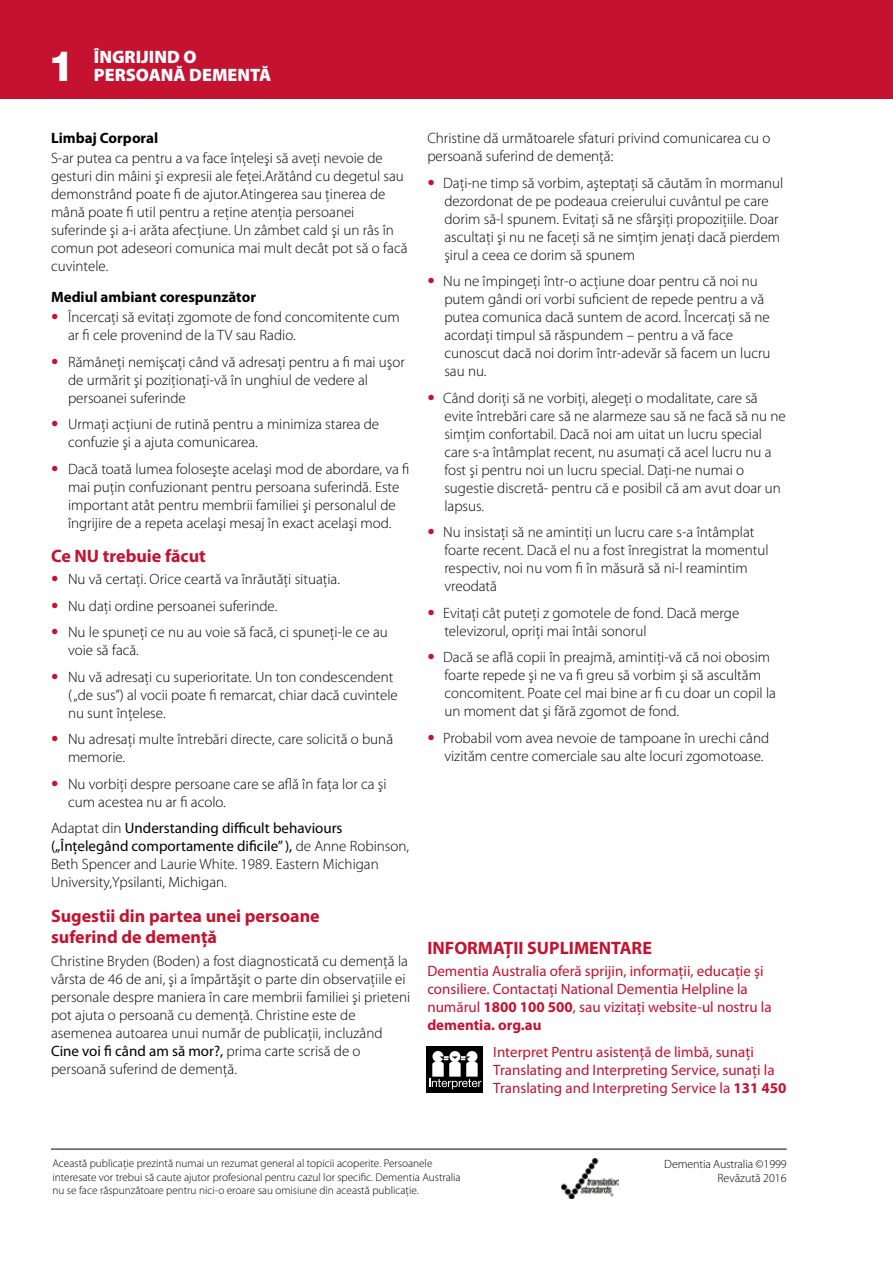
<style>
.page{position:relative;width:893px;height:1263px;background:#fff}
.page>*{position:absolute;margin:0;border:0;box-sizing:border-box;transform-origin:0 0}
.t1{font:800 42px "Helvetica Neue LT Pro";color:#fff}
.t2{font:700 18px/21.6px "Myriad Pro";color:#c41230}
.t3{font:900 18px "Myriad Pro";color:#fff}
.t4{font:300 15px/18px "Myriad Pro";color:#000}
.t5{font:15px/18px "Myriad Pro";color:#c41230}
.t6{font:700 15px "Myriad Pro";color:#000}
.t7{font:300 12px/14.4px "Myriad Pro";letter-spacing:-.01em;color:#000;text-align:right}
.t8{font:300 11.25px/13.5px "Myriad Pro";color:#000}
.s1{font-family:"Univers";color:#c41230}
.s2{font-weight:400}
.s3{font-weight:700}
</style>
<div class="page">
<div style="left:0;top:0;width:893px;height:99px;background:#c41230"></div>
<div style="left:426px;top:1046px;width:57px;height:47px;background:#000"></div>
<div style="left:466px;top:1051px;width:11px;height:11px;background:#fff;border-radius:50%"></div>
<div style="left:432px;top:1051px;width:11px;height:11px;background:#fff;border-radius:50%"></div>
<div style="left:449px;top:1051px;width:11px;height:11px;background:#fff;border-radius:50%"></div>
<svg style="left:429px;top:1056px;width:53px;height:33px"></svg>
<hr style="left:51px;top:1149px;width:736px;height:1px;background:#000">
<img style="left:561px;top:1158px;width:58px;height:40px">
<h1 class="t1" style="left:48px;top:41px;width:28px">1</h1>
<p class="t3" style="left:94px;top:45px;width:104px">ÎNGRIJIND O</p>
<p class="t3" style="left:94px;top:63px;width:179px">PERSOANĂ DEMENTĂ</p>
<p class="t6" style="left:51px;top:128px;width:109px">Limbaj Corporal</p>
<p class="t4" style="left:51px;top:149px;width:358px">S-ar putea ca pentru a va face înţeleşi să aveţi nevoie de gesturi din mâini şi expresii ale feţei.Arătând cu degetul sau demonstrând poate fi de ajutor.Atingerea sau ţinerea de mână poate fi util pentru a reţine atenţia persoanei suferinde şi a-i arăta afecţiune. Un zâmbet cald şi un râs în comun pot adeseori comunica mai mult decât pot să o facă cuvintele.</p>
<p class="t6" style="left:51px;top:287px;width:207px">Mediul ambiant corespunzător</p>
<p class="t4" style="left:68px;top:308px;width:333px;text-indent:-17px"><span class="s1">•</span> Încercaţi să evitaţi zgomote de fond concomitente cum ar fi cele provenind de la TV sau Radio.</p>
<p class="t4" style="left:68px;top:352px;width:338px;text-indent:-17px"><span class="s1">•</span> Rămâneţi nemişcaţi când vă adresaţi pentru a fi mai uşor de urmărit şi poziţionaţi-vă în unghiul de vedere al persoanei suferinde</p>
<p class="t4" style="left:68px;top:415px;width:313px;text-indent:-17px"><span class="s1">•</span> Urmaţi acţiuni de rutină pentru a minimiza starea de confuzie şi a ajuta comunicarea.</p>
<p class="t4" style="left:51px;top:459px;width:360px;text-align:center"><span class="s1">•</span> Dacă toată lumea foloseşte acelaşi mod de abordare, va fi mai puţin confuzionant pentru persoana suferindă. Este important atât pentru membrii familiei şi personalul de îngrijire de a repeta acelaşi mesaj în exact acelaşi mod.</p>
<p class="t2" style="left:51px;top:544px;width:156px">Ce NU trebuie făcut</p>
<p class="t4" style="left:51px;top:570px;width:290px"><span class="s1">•</span> Nu vă certaţi. Orice ceartă va înrăutăţi situaţia.</p>
<p class="t4" style="left:51px;top:597px;width:228px"><span class="s1">•</span> Nu daţi ordine persoanei suferinde.</p>
<p class="t4" style="left:68px;top:623px;width:321px;text-indent:-17px"><span class="s1">•</span> Nu le spuneţi ce nu au voie să facă, ci spuneţi-le ce au voie să facă.</p>
<p class="t4" style="left:68px;top:668px;width:331px;text-indent:-17px"><span class="s1">•</span> Nu vă adresaţi cu superioritate. Un ton condescendent ( „de sus”) al vocii poate fi remarcat, chiar dacă cuvintele nu sunt înţelese.</p>
<p class="t4" style="left:68px;top:730px;width:327px;text-indent:-17px"><span class="s1">•</span> Nu adresați multe întrebări directe, care solicită o bună memorie.</p>
<p class="t4" style="left:68px;top:775px;width:320px;text-indent:-17px"><span class="s1">•</span> Nu vorbiţi despre persoane care se află în faţa lor ca şi cum acestea nu ar fi acolo.</p>
<p class="t4" style="left:51px;top:819px;width:360px">Adaptat din <span class="s2">Understanding difficult behaviours („Înțelegând comportamente dificile” ),</span> de Anne Robinson, Beth Spencer and Laurie White. 1989. Eastern Michigan University,Ypsilanti, Michigan.</p>
<p class="t2" style="left:51px;top:904px;width:270px">Sugestii din partea unei persoane suferind de demenţă</p>
<p class="t4" style="left:51px;top:951px;width:361px">Christine Bryden (Boden) a fost diagnosticată cu demenţă la vârsta de 46 de ani, şi a împărtăşit o parte din observaţiile ei personale despre maniera în care membrii familiei şi prieteni pot ajuta o persoană cu demenţă. Christine este de asemenea autoarea unui număr de publicaţii, incluzând <span class="s2">Cine voi fi când am să mor?,</span> prima carte scrisă de o persoană suferind de demenţă.</p>
<p class="t4" style="left:427px;top:129px;width:345px">Christine dă următoarele sfaturi privind comunicarea cu o persoană suferind de demenţă:</p>
<p class="t4" style="left:444px;top:173px;width:340px;text-indent:-17px"><span class="s1">•</span> Daţi-ne timp să vorbim, aşteptaţi să căutăm în mormanul dezordonat de pe podeaua creierului cuvântul pe care dorim să-l spunem. Evitaţi să ne sfârşiţi propoziţiile. Doar ascultaţi şi nu ne faceţi să ne simţim jenaţi dacă pierdem şirul a ceea ce dorim să spunem</p>
<p class="t4" style="left:444px;top:272px;width:328px;text-indent:-17px"><span class="s1">•</span> Nu ne împingeţi într-o acţiune doar pentru că noi nu putem gândi ori vorbi suficient de repede pentru a vă putea comunica dacă suntem de acord. Încercaţi să ne acordaţi timpul să răspundem – pentru a vă face cunoscut dacă noi dorim într-adevăr să facem un lucru sau nu.</p>
<p class="t4" style="left:444px;top:388px;width:343px;text-indent:-17px"><span class="s1">•</span> Când doriţi să ne vorbiţi, alegeţi o modalitate, care să evite întrebări care să ne alarmeze sau să ne facă să nu ne simţim confortabil. Dacă noi am uitat un lucru special care s-a întâmplat recent, nu asumaţi că acel lucru nu a fost şi pentru noi un lucru special. Daţi-ne numai o sugestie discretă- pentru că e posibil că am avut doar un lapsus.</p>
<p class="t4" style="left:444px;top:523px;width:326px;text-indent:-17px"><span class="s1">•</span> Nu insistaţi să ne amintiţi un lucru care s-a întâmplat foarte recent. Dacă el nu a fost înregistrat la momentul respectiv, noi nu vom fi în măsură să ni-l reamintim vreodată</p>
<p class="t4" style="left:444px;top:603px;width:296px;text-indent:-17px"><span class="s1">•</span> Evitaţi cât puteţi z gomotele de fond. Dacă merge televizorul, opriţi mai întâi sonorul</p>
<p class="t4" style="left:444px;top:648px;width:333px;text-indent:-17px"><span class="s1">•</span> Dacă se află copii în preajmă, amintiţi-vă că noi obosim foarte repede şi ne va fi greu să vorbim şi să ascultăm concomitent. Poate cel mai bine ar fi cu doar un copil la un moment dat şi fără zgomot de fond.</p>
<p class="t4" style="left:444px;top:728px;width:326px;text-indent:-17px"><span class="s1">•</span> Probabil vom avea nevoie de tampoane în urechi când vizităm centre comerciale sau alte locuri zgomotoase.</p>
<p class="t2" style="left:427px;top:937px;width:226px">INFORMAȚII SUPLIMENTARE</p>
<p class="t5" style="left:427px;top:962px;width:346px">Dementia Australia oferă sprijin, informaţii, educaţie şi consiliere. Contactaţi National Dementia Helpline la numărul <span class="s3">1800 100 500</span>, sau vizitați website-ul nostru la <span class="s3">dementia. org.au</span></p>
<p class="t5" style="left:493px;top:1042px;width:295px">Interpret Pentru asistență de limbă, sunați<br>Translating and Interpreting Service, sunați la<br>Translating and Interpreting Service la <span class="s3">131 450</span></p>
<p class="t8" style="left:52px;top:1156px;width:410px">Această publicaţie prezintă numai un rezumat general al topicii acoperite. Persoanele interesate vor trebui să caute ajutor profesional pentru cazul lor specific. Dementia Australia nu se face răspunzătoare pentru nici-o eroare sau omisiune din această publicaţie.</p>
<p class="t7" style="left:664px;top:1156px;width:124px">Dementia Australia ©1999<br>Revăzută 2016</p>
</div>
